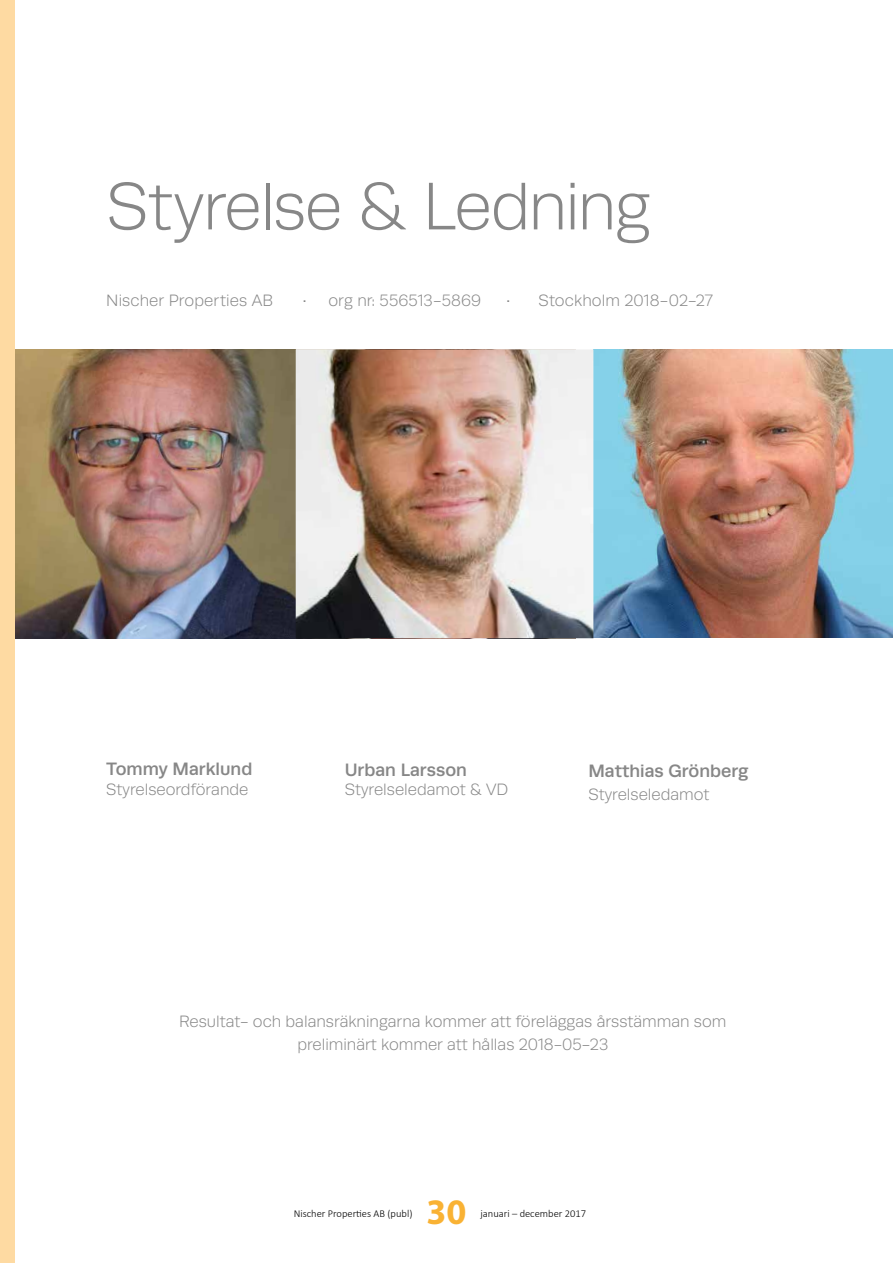
<style>
.page{position:relative;width:893px;height:1263px;background:#fff}
.page>*{position:absolute;margin:0;border:0;box-sizing:border-box;transform-origin:0 0}
.t1{font:300 67.5px "Runda";letter-spacing:-.025em;color:#878787}
.t2{font:700 36px "Myriad Pro";color:#f9b234}
.t3{font:500 18px "Runda";color:#878787}
.t4{font:300 16.5px/22.5px "Runda";color:#878787;text-align:center}
.t5{font:300 10.5px "Calibri";color:#000}
</style>
<div class="page">
<div style="left:0;top:0;width:15px;height:1263px;background:#fedaa2"></div>
<img style="left:16px;top:349px;width:877px;height:289px">
<img style="left:280px;top:350px;width:296px;height:288px">
<h1 class="t1" style="left:106px;top:170px;width:546px">Styrelse &amp; Ledning</h1>
<p class="t4" style="left:106px;top:289px;width:168px">Nischer Properties AB</p>
<p class="t4" style="left:302px;top:289px;width:180px">• org nr: 556513-5869</p>
<p class="t4" style="left:506px;top:289px;width:208px">• Stockholm 2018-02-27</p>
<p class="t3" style="left:106px;top:758px;width:148px">Tommy Marklund</p>
<p class="t4" style="left:106px;top:778px;width:144px">Styrelseordförande</p>
<p class="t3" style="left:345px;top:759px;width:124px">Urban Larsson</p>
<p class="t4" style="left:345px;top:779px;width:165px">Styrelseledamot &amp; VD</p>
<p class="t3" style="left:588px;top:761px;width:162px">Matthias Grönberg</p>
<p class="t4" style="left:588px;top:783px;width:122px">Styrelseledamot</p>
<p class="t4" style="left:179px;top:1011px;width:549px">Resultat- och balansräkningarna kommer att föreläggas årsstämman som preliminärt kommer att hållas 2018-05-23</p>
<p class="t5" style="left:294px;top:1207px;width:120px">Nischer Properties AB (publ)</p>
<h2 class="t2" style="left:426px;top:1188px;width:41px">30</h2>
<p class="t5" style="left:480px;top:1207px;width:107px">januari – december 2017</p>
</div>
